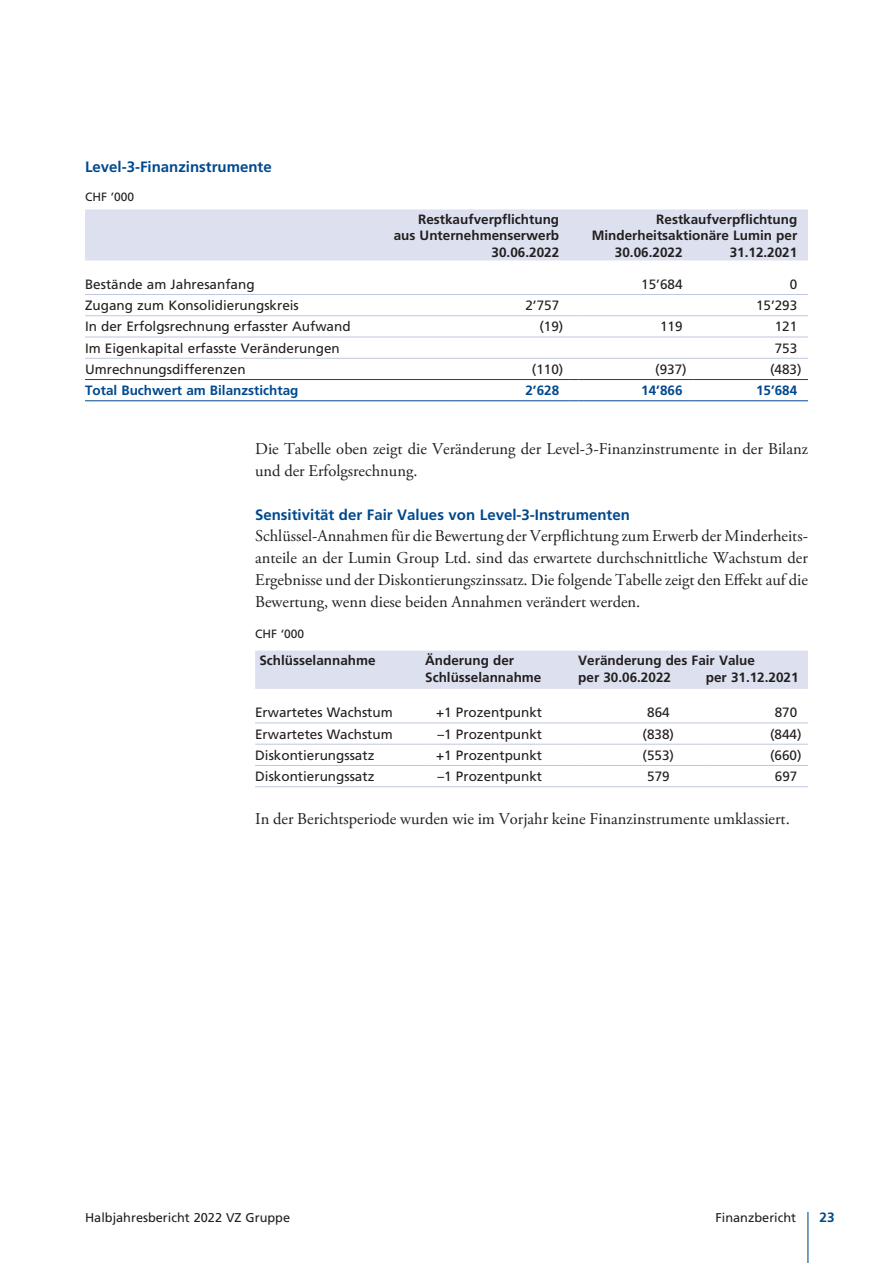
<style>
.page{position:relative;width:893px;height:1263px;background:#fff}
.page>*{position:absolute;margin:0;border:0;box-sizing:border-box;transform-origin:0 0}
.t1{font:16.5px/21.8px "Adobe Garamond Pro";color:#231f20}
.t2{font:700 15px "Frutiger LT Pro";color:#01498e}
.t3{font:13.5px "Frutiger LT Pro";color:#231f20}
.t4{font:700 13.5px/16.2px "Frutiger LT Pro";color:#231f20;text-align:right}
.t5{font:700 13.5px "Frutiger LT Pro";color:#01498e}
.t6{font:12.75px "Frutiger LT Pro";color:#231f20}
.t7{font:12px "Frutiger LT Pro";color:#231f20}
</style>
<div class="page">
<hr style="left:807px;top:1212px;width:1px;height:51px;background:#01498e">
<div style="left:255px;top:651px;width:553px;height:38px;background:#dde1ef"></div>
<hr style="left:255px;top:722px;width:170px;height:1px;background:#c0c7e0">
<hr style="left:425px;top:722px;width:153px;height:1px;background:#c0c7e0">
<hr style="left:578px;top:722px;width:128px;height:1px;background:#c0c7e0">
<hr style="left:706px;top:722px;width:102px;height:1px;background:#c0c7e0">
<hr style="left:255px;top:744px;width:170px;height:1px;background:#c0c7e0">
<hr style="left:425px;top:744px;width:153px;height:1px;background:#c0c7e0">
<hr style="left:578px;top:744px;width:128px;height:1px;background:#c0c7e0">
<hr style="left:706px;top:744px;width:102px;height:1px;background:#c0c7e0">
<hr style="left:255px;top:765px;width:170px;height:1px;background:#c0c7e0">
<hr style="left:425px;top:765px;width:153px;height:1px;background:#c0c7e0">
<hr style="left:578px;top:765px;width:128px;height:1px;background:#c0c7e0">
<hr style="left:706px;top:765px;width:102px;height:1px;background:#c0c7e0">
<hr style="left:255px;top:786px;width:170px;height:1px;background:#c0c7e0">
<hr style="left:425px;top:786px;width:153px;height:1px;background:#c0c7e0">
<hr style="left:578px;top:786px;width:128px;height:1px;background:#c0c7e0">
<hr style="left:706px;top:786px;width:102px;height:1px;background:#c0c7e0">
<div style="left:85px;top:209px;width:723px;height:51px;background:#dde1ef"></div>
<hr style="left:85px;top:294px;width:370px;height:1px;background:#c0c7e0">
<hr style="left:455px;top:294px;width:115px;height:1px;background:#c0c7e0">
<hr style="left:578px;top:294px;width:115px;height:1px;background:#c0c7e0">
<hr style="left:693px;top:294px;width:115px;height:1px;background:#c0c7e0">
<hr style="left:85px;top:315px;width:370px;height:1px;background:#c0c7e0">
<hr style="left:455px;top:315px;width:115px;height:1px;background:#c0c7e0">
<hr style="left:578px;top:315px;width:115px;height:1px;background:#c0c7e0">
<hr style="left:693px;top:315px;width:115px;height:1px;background:#c0c7e0">
<hr style="left:85px;top:337px;width:370px;height:1px;background:#c0c7e0">
<hr style="left:455px;top:337px;width:115px;height:1px;background:#c0c7e0">
<hr style="left:578px;top:337px;width:115px;height:1px;background:#c0c7e0">
<hr style="left:693px;top:337px;width:115px;height:1px;background:#c0c7e0">
<hr style="left:85px;top:358px;width:370px;height:1px;background:#c0c7e0">
<hr style="left:455px;top:358px;width:115px;height:1px;background:#c0c7e0">
<hr style="left:578px;top:358px;width:115px;height:1px;background:#c0c7e0">
<hr style="left:693px;top:358px;width:115px;height:1px;background:#c0c7e0">
<hr style="left:85px;top:379px;width:370px;height:1px;background:#01498e">
<hr style="left:455px;top:379px;width:115px;height:1px;background:#01498e">
<hr style="left:578px;top:379px;width:115px;height:1px;background:#01498e">
<hr style="left:693px;top:379px;width:115px;height:1px;background:#01498e">
<hr style="left:85px;top:400px;width:370px;height:1px;background:#01498e">
<hr style="left:455px;top:400px;width:115px;height:1px;background:#01498e">
<hr style="left:578px;top:400px;width:115px;height:1px;background:#01498e">
<hr style="left:693px;top:400px;width:115px;height:1px;background:#01498e">
<p class="t2" style="left:85px;top:157px;width:188px">Level-3-Finanzinstrumente</p>
<p class="t7" style="left:85px;top:190px;width:51px">CHF ’000</p>
<p class="t4" style="left:394px;top:211px;width:167px">Restkaufverpflichtung aus Unternehmenserwerb</p>
<p class="t4" style="left:592px;top:211px;width:207px">Restkaufverpflichtung<br>Minderheitsaktionäre Lumin per</p>
<p class="t4" style="left:492px;top:244px;width:69px">30.06.2022</p>
<p class="t4" style="left:615px;top:244px;width:69px">30.06.2022</p>
<p class="t4" style="left:730px;top:244px;width:69px">31.12.2021</p>
<p class="t3" style="left:85px;top:276px;width:171px">Bestände am Jahresanfang</p>
<p class="t3" style="left:641px;top:276px;width:43px">15’684</p>
<p class="t3" style="left:790px;top:276px;width:9px">0</p>
<p class="t3" style="left:85px;top:298px;width:215px">Zugang zum Konsolidierungskreis</p>
<p class="t3" style="left:525px;top:298px;width:35px">2’757</p>
<p class="t3" style="left:756px;top:298px;width:43px">15’293</p>
<p class="t3" style="left:85px;top:319px;width:267px">In der Erfolgsrechnung erfasster Aufwand</p>
<p class="t3" style="left:539px;top:319px;width:26px">(19)</p>
<p class="t3" style="left:660px;top:319px;width:24px">119</p>
<p class="t3" style="left:775px;top:319px;width:24px">121</p>
<p class="t3" style="left:85px;top:340px;width:256px">Im Eigenkapital erfasste Veränderungen</p>
<p class="t3" style="left:775px;top:340px;width:24px">753</p>
<p class="t3" style="left:85px;top:361px;width:162px">Umrechnungsdifferenzen</p>
<p class="t3" style="left:532px;top:361px;width:33px">(110)</p>
<p class="t3" style="left:655px;top:361px;width:33px">(937)</p>
<p class="t3" style="left:770px;top:361px;width:33px">(483)</p>
<p class="t5" style="left:85px;top:382px;width:215px">Total Buchwert am Bilanzstichtag</p>
<p class="t5" style="left:525px;top:382px;width:35px">2’628</p>
<p class="t5" style="left:641px;top:382px;width:43px">14’866</p>
<p class="t5" style="left:756px;top:382px;width:43px">15’684</p>
<p class="t1" style="left:255px;top:439px;width:554px">Die Tabelle oben zeigt die Veränderung der Level-3-Finanzinstrumente in der Bilanz und der Erfolgsrechnung.</p>
<p class="t2" style="left:255px;top:505px;width:376px">Sensitivität der Fair Values von Level-3-Instrumenten</p>
<p class="t1" style="left:255px;top:526px;width:554px;text-align:justify">Schlüssel-Annahmen für die Bewertung der Verpflichtung zum Erwerb der Minderheits&shy;anteile an der Lumin Group Ltd. sind das erwartete durchschnittliche Wachstum der Ergebnisse und der Diskontierungszinssatz. Die folgende Tabelle zeigt den Effekt auf die Bewertung, wenn diese beiden Annahmen verändert werden.</p>
<p class="t7" style="left:255px;top:627px;width:51px">CHF ‘000</p>
<p class="t4" style="left:259px;top:652px;width:118px">Schlüsselannahme</p>
<p class="t4" style="left:425px;top:652px;width:90px">Änderung der</p>
<p class="t4" style="left:578px;top:652px;width:178px">Veränderung des Fair Value</p>
<p class="t4" style="left:425px;top:669px;width:118px">Schlüsselannahme</p>
<p class="t4" style="left:578px;top:669px;width:94px">per 30.06.2022</p>
<p class="t4" style="left:706px;top:669px;width:94px">per 31.12.2021</p>
<p class="t3" style="left:255px;top:704px;width:139px">Erwartetes Wachstum</p>
<p class="t3" style="left:436px;top:704px;width:108px">+1 Prozentpunkt</p>
<p class="t3" style="left:647px;top:704px;width:24px">864</p>
<p class="t3" style="left:775px;top:704px;width:24px">870</p>
<p class="t3" style="left:255px;top:726px;width:139px">Erwartetes Wachstum</p>
<p class="t3" style="left:437px;top:726px;width:106px">–1 Prozentpunkt</p>
<p class="t3" style="left:642px;top:726px;width:33px">(838)</p>
<p class="t3" style="left:770px;top:726px;width:33px">(844)</p>
<p class="t3" style="left:255px;top:747px;width:121px">Diskontierungssatz</p>
<p class="t3" style="left:436px;top:747px;width:108px">+1 Prozentpunkt</p>
<p class="t3" style="left:642px;top:747px;width:33px">(553)</p>
<p class="t3" style="left:770px;top:747px;width:33px">(660)</p>
<p class="t3" style="left:255px;top:768px;width:121px">Diskontierungssatz</p>
<p class="t3" style="left:438px;top:768px;width:106px">–1 Prozentpunkt</p>
<p class="t3" style="left:647px;top:768px;width:24px">579</p>
<p class="t3" style="left:775px;top:768px;width:24px">697</p>
<p class="t1" style="left:255px;top:809px;width:536px">In der Berichtsperiode wurden wie im Vorjahr keine Finanzinstrumente umklassiert.</p>
<p class="t6" style="left:85px;top:1209px;width:207px">Halbjahresbericht 2022 VZ Gruppe</p>
<p class="t6" style="left:715px;top:1209px;width:82px">Finanzbericht</p>
<p class="t5" style="left:820px;top:1209px;width:17px">23</p>
</div>
